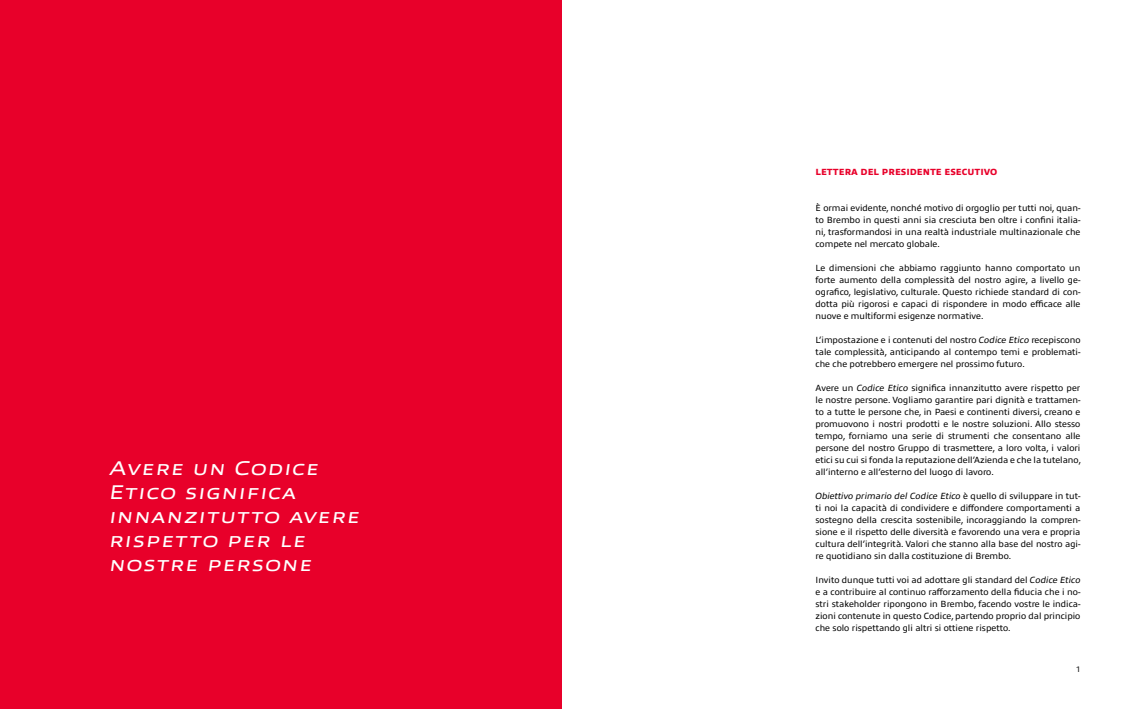
<style>
.page{position:relative;width:1123px;height:709px;background:#fff}
.page>*{position:absolute;margin:0;border:0;box-sizing:border-box;transform-origin:0 0}
.t1{font:20px/24px "Allumi Pro Extended";color:#fff}
.t2{font:9px/12px "Allumi Pro";color:#000;text-align:justify}
.t3{font:800 9px "Allumi Pro";color:#e8002a}
.t4{font:8px "Allumi Pro";color:#000}
.s1{font-style:italic}
</style>
<div class="page">
<div style="left:0;top:0;width:561px;height:709px;background:#e8002a"></div>
<h1 class="t1" style="left:109px;top:455px;width:255px">Avere un Codice<br>Etico significa innanzitutto avere rispetto per le nostre persone</h1>
<p class="t3" style="left:815px;top:165px;width:183px">LETTERA DEL PRESIDENTE ESECUTIVO</p>
<p class="t2" style="left:815px;top:201px;width:266px">È ormai evidente, nonché motivo di orgoglio per tutti noi, quan&shy;to Brembo in questi anni sia cresciuta ben oltre i confini italia&shy;ni, trasformandosi in una realtà industriale multinazionale che compete nel mercato globale.</p>
<p class="t2" style="left:815px;top:261px;width:266px">Le dimensioni che abbiamo raggiunto hanno comportato un forte aumento della complessità del nostro agire, a livello ge&shy;ografico, legislativo, culturale. Questo richiede standard di con&shy;dotta più rigorosi e capaci di rispondere in modo efficace alle nuove e multiformi esigenze normative.</p>
<p class="t2" style="left:815px;top:333px;width:266px">L’impostazione e i contenuti del nostro <span class="s1">Codice Etico</span> recepiscono tale complessità, anticipando al contempo temi e problemati&shy;che che potrebbero emergere nel prossimo futuro.</p>
<p class="t2" style="left:815px;top:381px;width:267px">Avere un <span class="s1">Codice Etico</span> significa innanzitutto avere rispetto per le nostre persone. Vogliamo garantire pari dignità e trattamen&shy;to a tutte le persone che, in Paesi e continenti diversi, creano e promuovono i nostri prodotti e le nostre soluzioni. Allo stesso tempo, forniamo una serie di strumenti che consentano alle persone del nostro Gruppo di trasmettere, a loro volta, i valori etici su cui si fonda la reputazione dell’Azienda e che la tutelano, all’interno e all’esterno del luogo di lavoro.</p>
<p class="t2" style="left:815px;top:489px;width:266px"><span class="s1">Obiettivo primario del Codice Etico</span> è quello di sviluppare in tut&shy;ti noi la capacità di condividere e diffondere comportamenti a sostegno della crescita sostenibile, incoraggiando la compren&shy;sione e il rispetto delle diversità e favorendo una vera e propria cultura dell’integrità. Valori che stanno alla base del nostro agi&shy;re quotidiano sin dalla costituzione di Brembo.</p>
<p class="t2" style="left:815px;top:573px;width:266px">Invito dunque tutti voi ad adottare gli standard del <span class="s1">Codice Etico </span>e a contribuire al continuo rafforzamento della fiducia che i no&shy;stri stakeholder ripongono in Brembo, facendo vostre le indica&shy;zioni contenute in questo Codice, partendo proprio dal principio che solo rispettando gli altri si ottiene rispetto.</p>
<p class="t4" style="left:1076px;top:663px;width:6px">1</p>
</div>
